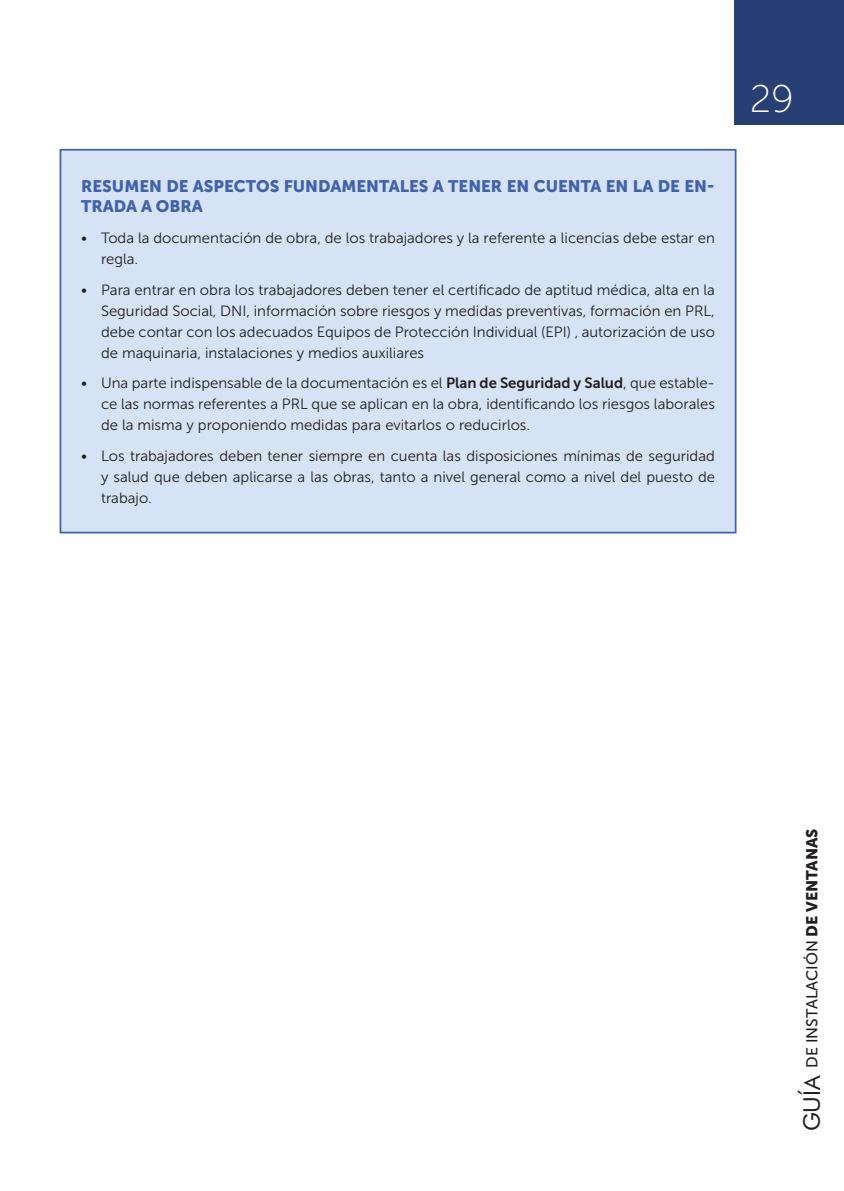
<style>
.page{position:relative;width:844px;height:1191px;background:#fff}
.page>*{position:absolute;margin:0;border:0;box-sizing:border-box;transform-origin:0 0}
.t1{font:38.5px "Museo Sans 100";color:#fff}
.Ladillo{font:16.62px/19.9px "Museo Sans 900";color:#4062ae}
.t2{font:15.75px "Museo Sans 500";color:#231f20}
.Texto{font:14.88px/21px "Museo Sans 300";color:#231f20;text-align:justify}
.s1{font-family:"Museo Sans 700"}
.s2{font-family:"Futura BT";font-size:23.28px}
.s3{font-family:"Museo Sans 900"}
</style>
<div class="page">
<div style="left:734px;top:0;width:109px;height:125px;background:#283f76"></div>
<div style="left:60px;top:150px;width:675px;height:382px;background:#d5e3f4"></div>
<div style="left:60px;top:149px;width:676px;height:384px;border:2px solid #4062ae"></div>
<p class="Ladillo" style="left:81px;top:176px;width:635px">RESUMEN DE ASPECTOS FUNDAMENTALES A TENER EN CUENTA EN LA DE EN-<br>TRADA A OBRA</p>
<p class="Texto" style="left:101px;top:227px;width:615px;text-indent:-20px">• Toda la documentación de obra, de los trabajadores y la referente a licencias debe estar en regla.</p>
<p class="Texto" style="left:101px;top:279px;width:615px;text-indent:-20px">• Para entrar en obra los trabajadores deben tener el certificado de aptitud médica, alta en la Seguridad Social, DNI, información sobre riesgos y medidas preventivas, formación en PRL, debe contar con los adecuados Equipos de Protección Individual (EPI) , autorización de uso de maquinaria, instalaciones y medios auxiliares</p>
<p class="Texto" style="left:101px;top:373px;width:615px;text-indent:-20px">• Una parte indispensable de la documentación es el <span class="s1">Plan de Seguridad y Salud</span>, que estable&shy;ce las normas referentes a PRL que se aplican en la obra, identificando los riesgos laborales de la misma y proponiendo medidas para evitarlos o reducirlos.</p>
<p class="Texto" style="left:101px;top:446px;width:615px;text-indent:-20px">• Los trabajadores deben tener siempre en cuenta las disposiciones mínimas de seguridad y salud que deben aplicarse a las obras, tanto a nivel general como a nivel del puesto de trabajo.</p>
<h1 class="t1" style="left:749px;top:78px;width:46px">29</h1>
<p class="t2" style="left:803px;top:1131px;width:304px;rotate:-90deg"><span class="s2">GUÍA</span> DE INSTALACIÓN <span class="s3">DE VENTANAS</span></p>
</div>
